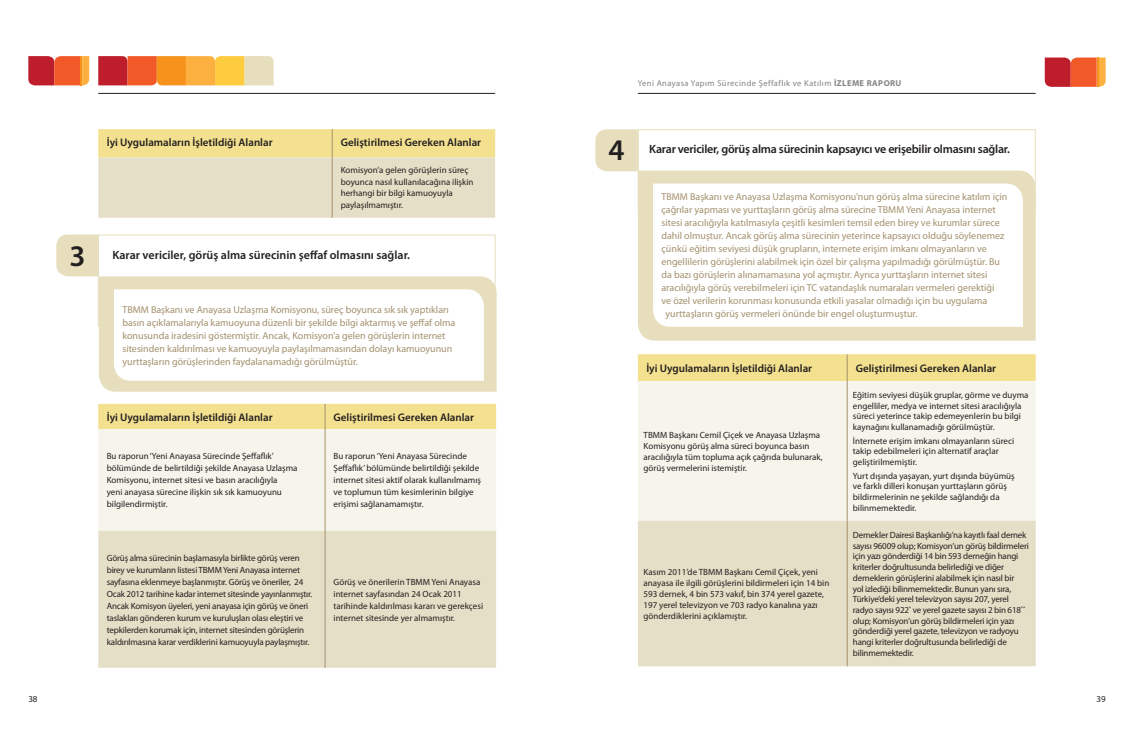
<style>
.page{position:relative;width:1134px;height:738px;background:#fff}
.page>*{position:absolute;margin:0;border:0;box-sizing:border-box;transform-origin:0 0}
.t1{font:600 30px "Myriad Pro";color:#231f20}
.t2{font:600 12px "Myriad Pro";letter-spacing:-.02em;color:#231f20}
.t3{font:600 12px "Myriad Pro";color:#231f20}
.No_Spacing{font:600 11px "Myriad Pro";color:#231f20}
.t4{font:10px/13px "Myriad Pro";color:#a4906d}
.No_Spacing-2{font:9px/12px "Myriad Pro";color:#231f20}
.No_Spacing-3{font:9px/10.7px "Myriad Pro";letter-spacing:-.02em;color:#231f20}
.t5{font:8.5px "Myriad Pro";letter-spacing:.05em;color:#808285}
.s1{font-weight:700}
</style>
<div class="page">
<svg style="left:98px;top:56px;width:176px;height:29px;background:#eb924a"></svg>
<hr style="left:98px;top:93px;width:397px;height:1px;background:#231f20">
<hr style="left:638px;top:93px;width:398px;height:1px;background:#231f20">
<svg style="left:28px;top:56px;width:61px;height:29px;background:#dc4e33"></svg>
<hr style="left:80px;top:56px;width:2px;height:29px;background:#f7931d">
<svg style="left:1045px;top:57px;width:61px;height:30px;background:#de5337"></svg>
<hr style="left:1097px;top:57px;width:1px;height:30px;background:#f7931d">
<div style="left:638px;top:129px;width:398px;height:83px;border:1px solid #e6debd"></div>
<div style="left:638px;top:380px;width:398px;height:140px;background:#f6f5ec"></div>
<div style="left:638px;top:520px;width:398px;height:145px;background:#e6dfc7"></div>
<div style="left:638px;top:354px;width:398px;height:26px;background:#f4e18f"></div>
<hr style="left:847px;top:380px;width:1px;height:140px;background:#a4906d">
<hr style="left:847px;top:520px;width:1px;height:145px;background:#a4906d">
<svg style="left:595px;top:129px;width:43px;height:42px;background:#e7dfc0"></svg>
<div style="left:638px;top:170px;width:398px;height:170px;background:#e6debd"></div>
<svg style="left:653px;top:183px;width:370px;height:143px"></svg>
<div style="left:98px;top:234px;width:398px;height:92px;border:1px solid #e6debd"></div>
<svg style="left:98px;top:129px;width:397px;height:88px;background:#eadfb5"></svg>
<hr style="left:332px;top:157px;width:1px;height:60px;background:#a4906d">
<div style="left:98px;top:429px;width:398px;height:101px;background:#f6f5ec"></div>
<div style="left:98px;top:530px;width:398px;height:137px;background:#e6dfc7"></div>
<div style="left:98px;top:403px;width:398px;height:26px;background:#f4e18f"></div>
<hr style="left:325px;top:429px;width:1px;height:101px;background:#a4906d">
<hr style="left:325px;top:530px;width:1px;height:137px;background:#a4906d">
<svg style="left:56px;top:234px;width:43px;height:42px;background:#e7dfc0"></svg>
<svg style="left:99px;top:276px;width:398px;height:115px;background:#e7dfc0"></svg>
<svg style="left:114px;top:289px;width:370px;height:91px"></svg>
<p class="t1" style="left:70px;top:236px;width:18px">3</p>
<p class="No_Spacing" style="left:107px;top:135px;width:167px">İyi Uygulamaların İşletildiği Alanlar</p>
<p class="No_Spacing" style="left:341px;top:135px;width:142px">Geliştirilmesi Gereken Alanlar</p>
<p class="No_Spacing-2" style="left:341px;top:164px;width:134px">Komisyon’a gelen görüşlerin süreç boyunca nasıl kullanılacağına ilişkin herhangi bir bilgi kamuoyuyla paylaşılmamıştır.</p>
<p class="t3" style="left:112px;top:247px;width:299px">Karar vericiler, görüş alma sürecinin şeffaf olmasını sağlar.</p>
<p class="t4" style="left:122px;top:302px;width:334px">TBMM Başkanı ve Anayasa Uzlaşma Komisyonu, süreç boyunca sık sık yaptıkları basın açıklamalarıyla kamuoyuna düzenli bir şekilde bilgi aktarmış ve şeffaf olma konusunda iradesini göstermiştir. Ancak, Komisyon’a gelen görüşlerin internet sitesinden kaldırılması ve kamuoyuyla paylaşılmamasından dolayı kamuoyunun yurttaşların görüşlerinden faydalanamadığı görülmüştür.</p>
<p class="No_Spacing" style="left:107px;top:409px;width:167px">İyi Uygulamaların İşletildiği Alanlar</p>
<p class="No_Spacing" style="left:334px;top:409px;width:142px">Geliştirilmesi Gereken Alanlar</p>
<p class="No_Spacing-2" style="left:107px;top:450px;width:192px">Bu raporun ‘Yeni Anayasa Sürecinde Şeffaflık’ bölümünde de belirtildiği şekilde Anayasa Uzlaşma Komisyonu, internet sitesi ve basın aracılığıyla<br>yeni anayasa sürecine ilişkin sık sık kamuoyunu bilgilendirmiştir.</p>
<p class="No_Spacing-2" style="left:334px;top:450px;width:149px">Bu raporun ‘Yeni Anayasa Sürecinde Şeffaflık’ bölümünde belirtildiği şekilde internet sitesi aktif olarak kullanılmamış ve toplumun tüm kesimlerinin bilgiye erişimi sağlanamamıştır.</p>
<p class="No_Spacing-3" style="left:107px;top:551px;width:207px;line-height:12px">Görüş alma sürecinin başlamasıyla birlikte görüş veren birey ve kurumların listesi TBMM Yeni Anayasa internet sayfasına eklenmeye başlanmıştır. Görüş ve öneriler, 24<br>Ocak 2012 tarihine kadar internet sitesinde yayınlanmıştır.<br>Ancak Komisyon üyeleri, yeni anayasa için görüş ve öneri taslakları gönderen kurum ve kuruluşları olası eleştiri ve tepkilerden korumak için, internet sitesinden görüşlerin kaldırılmasına karar verdiklerini kamuoyuyla paylaşmıştır.</p>
<p class="No_Spacing-2" style="left:334px;top:575px;width:151px">Görüş ve önerilerin TBMM Yeni Anayasa internet sayfasından 24 Ocak 2011 tarihinde kaldırılması kararı ve gerekçesi internet sitesinde yer almamıştır.</p>
<p class="t5" style="left:638px;top:78px;width:265px">Yeni Anayasa Yapım Sürecinde Şeffaflık ve Katılım <span class="s1">İZLEME RAPORU</span></p>
<p class="t1" style="left:608px;top:131px;width:18px">4</p>
<p class="t2" style="left:649px;top:141px;width:362px">Karar vericiler, görüş alma sürecinin kapsayıcı ve erişebilir olmasını sağlar.</p>
<p class="t4" style="left:661px;top:190px;width:347px">TBMM Başkanı ve Anayasa Uzlaşma Komisyonu’nun görüş alma sürecine katılım için</p>
<p class="t4" style="left:661px;top:203px;width:336px">çağrılar yapması ve yurttaşların görüş alma sürecine TBMM Yeni Anayasa internet</p>
<p class="t4" style="left:661px;top:216px;width:340px">sitesi aracılığıyla katılmasıyla çeşitli kesimleri temsil eden birey ve kurumlar sürece</p>
<p class="t4" style="left:661px;top:229px;width:344px">dahil olmuştur. Ancak görüş alma sürecinin yeterince kapsayıcı olduğu söylenemez</p>
<p class="t4" style="left:661px;top:242px;width:327px">çünkü eğitim seviyesi düşük grupların, internete erişim imkanı olmayanların ve</p>
<p class="t4" style="left:661px;top:255px;width:340px">engellilerin görüşlerini alabilmek için özel bir çalışma yapılmadığı görülmüştür. Bu</p>
<p class="t4" style="left:661px;top:268px;width:328px">da bazı görüşlerin alınamamasına yol açmıştır. Ayrıca yurttaşların internet sitesi</p>
<p class="t4" style="left:661px;top:281px;width:334px">aracılığıyla görüş verebilmeleri için TC vatandaşlık numaraları vermeleri gerektiği</p>
<p class="t4" style="left:661px;top:294px;width:327px">ve özel verilerin korunması konusunda etkili yasalar olmadığı için bu uygulama</p>
<p class="t4" style="left:665px;top:307px;width:253px">yurttaşların görüş vermeleri önünde bir engel oluşturmuştur.</p>
<p class="No_Spacing" style="left:646px;top:361px;width:167px">İyi Uygulamaların İşletildiği Alanlar</p>
<p class="No_Spacing" style="left:856px;top:361px;width:142px">Geliştirilmesi Gereken Alanlar</p>
<p class="No_Spacing-2" style="left:643px;top:429px;width:181px;line-height:11px">TBMM Başkanı Cemil Çiçek ve Anayasa Uzlaşma Komisyonu görüş alma süreci boyunca basın aracılığıyla tüm topluma açık çağrıda bulunarak, görüş vermelerini istemiştir.</p>
<p class="No_Spacing-2" style="left:643px;top:566px;width:187px;line-height:11px">Kasım 2011’de TBMM Başkanı Cemil Çiçek, yeni anayasa ile ilgili görüşlerini bildirmeleri için 14 bin 593 dernek, 4 bin 573 vakıf, bin 374 yerel gazete, 197 yerel televizyon ve 703 radyo kanalına yazı gönderdiklerini açıklamıştır.</p>
<p class="No_Spacing-2" style="left:853px;top:389px;width:177px;line-height:10.7px">Eğitim seviyesi düşük gruplar, görme ve duyma engelliler, medya ve internet sitesi aracılığıyla süreci yeterince takip edemeyenlerin bu bilgi kaynağını kullanamadığı görülmüştür.</p>
<p class="No_Spacing-2" style="left:853px;top:434px;width:163px;line-height:10.7px">İnternete erişim imkanı olmayanların süreci takip edebilmeleri için alternatif araçlar geliştirilmemiştir.</p>
<p class="No_Spacing-2" style="left:853px;top:469px;width:163px;line-height:10.7px">Yurt dışında yaşayan, yurt dışında büyümüş ve farklı dilleri konuşan yurttaşların görüş bildirmelerinin ne şekilde sağlandığı da bilinmemektedir.</p>
<p class="No_Spacing-3" style="left:853px;top:529px;width:178px">Dernekler Dairesi Başkanlığı’na kayıtlı faal dernek sayısı 96009 olup; Komisyon’un görüş bildirmeleri için yazı gönderdiği 14 bin 593 derneğin hangi kriterler doğrultusunda belirlediği ve diğer derneklerin görüşlerini alabilmek için nasıl bir<br>yol izlediği bilinmemektedir. Bunun yanı sıra, Türkiye’deki yerel televizyon sayısı 207, yerel radyo sayısı 922<sup>*</sup> ve yerel gazete sayısı 2 bin 618<sup>** </sup>olup; Komisyon’un görüş bildirmeleri için yazı gönderdiği yerel gazete, televizyon ve radyoyu hangi kriterler doğrultusunda belirlediği de bilinmemektedir.</p>
<p class="No_Spacing-2" style="left:28px;top:692px;width:11px">38</p>
<p class="No_Spacing-2" style="left:1096px;top:692px;width:11px">39</p>
</div>
